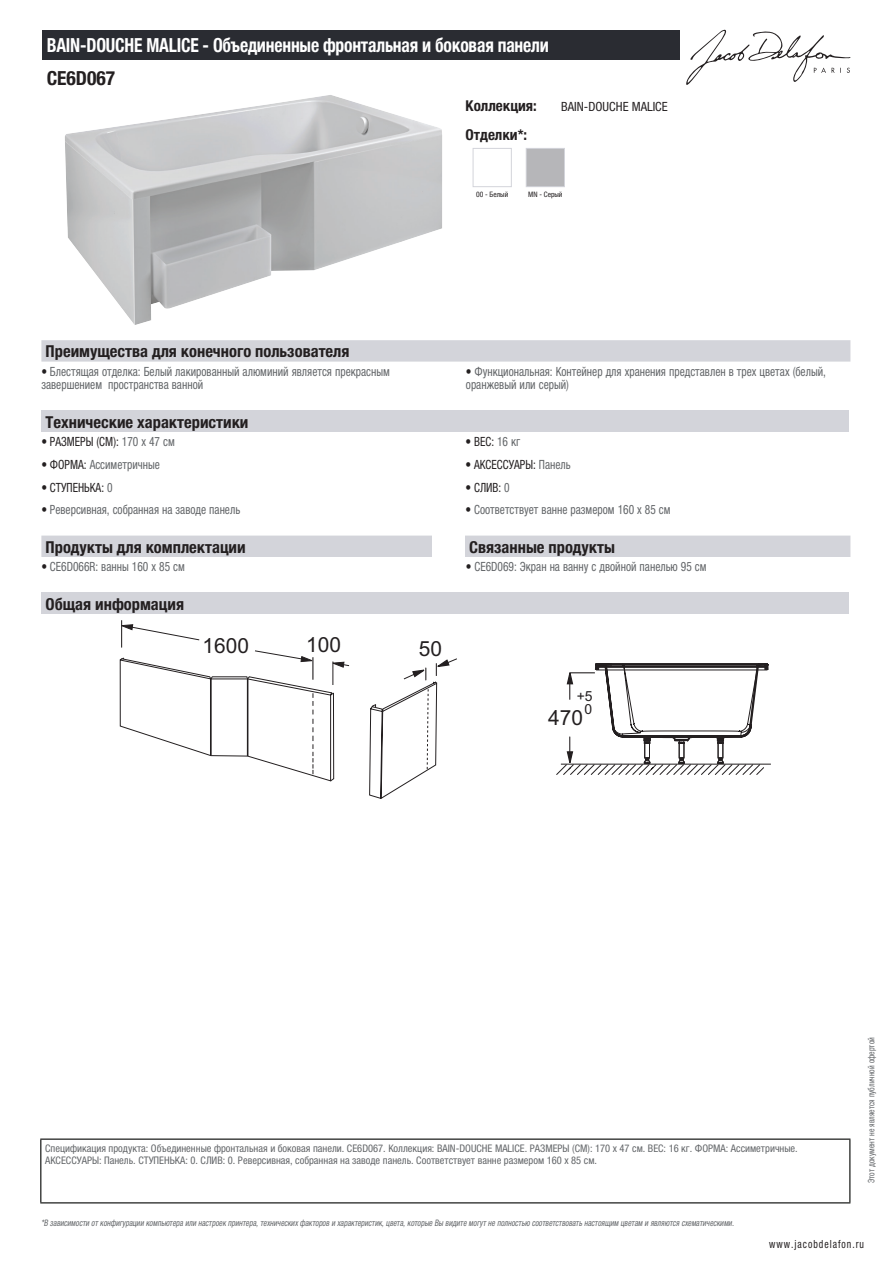
<style>
.page{position:relative;width:893px;height:1263px;background:#fff}
.page>*{position:absolute;margin:0;border:0;box-sizing:border-box;transform-origin:0 0}
.t1{font:20.85px "Arial";color:#231f20}
.t2{font:700 condensed 19.5px "Helvetica Neue LTCYR";letter-spacing:-.01em;color:#fff;scale:.9 1}
.t3{font:700 condensed 19.5px "Helvetica Neue LTCYR";color:#231f20}
.t4{font:700 condensed 16.5px "Helvetica Neue LTCYR";color:#231f20}
.t5{font:700 condensed 15px "Helvetica Neue LTCYR";color:#231f20}
.t6{font:13.95px/13.4px "Arial";color:#231f20;text-align:center}
.t7{font:condensed 12.75px/13.5px "Helvetica Neue LTCYR";color:#626568;scale:.9 1}
.t8{font:condensed 12.75px "Helvetica Neue LTCYR";color:#231f20;scale:.9 1}
.t9{font:condensed 12.75px "Helvetica Neue LTCYR";color:#231f20}
.t10{font:condensed 11.25px "Helvetica Neue LTCYR";letter-spacing:.1em;color:#231f20;scale:.87 1}
.t11{font:condensed 10.5px/12px "Helvetica Neue LTCYR";color:#626568}
.t12{font:italic condensed 9px "Helvetica Neue LTCYR";color:#626568;scale:.87 1}
.t13{font:condensed 9px "Helvetica Neue LTCYR";color:#626568;scale:.87 1}
.t14{font:condensed 7.5px "Helvetica Neue LTCYR";color:#231f20}
.s1{color:#231f20}
.s2{color:#626568}
</style>
<div class="page">
<svg style="left:686px;top:30px;width:164px;height:55px"></svg>
<img style="left:65px;top:95px;width:377px;height:230px">
<div style="left:473px;top:148px;width:39px;height:39px;border:1px solid #d3d4da"></div>
<div style="left:526px;top:148px;width:39px;height:39px;border:1px solid #d3d4da"></div>
<div style="left:41px;top:340px;width:809px;height:22px;background:#d3d4da"></div>
<div style="left:41px;top:411px;width:808px;height:21px;background:#d3d4da"></div>
<div style="left:41px;top:536px;width:809px;height:21px;background:#d3d4da"></div>
<div style="left:432px;top:536px;width:33px;height:21px;background:#fff"></div>
<div style="left:41px;top:592px;width:808px;height:22px;background:#d3d4da"></div>
<hr style="left:561px;top:764px;width:210px;height:1px;background:#231f20">
<svg style="left:556px;top:663px;width:214px;height:112px"></svg>
<svg style="left:119px;top:620px;width:231px;height:162px"></svg>
<svg style="left:369px;top:658px;width:88px;height:141px"></svg>
<div style="left:43px;top:30px;width:637px;height:30px;background:#2a2c32"></div>
<hr style="left:40px;top:1138px;width:810px;height:2px;background:#040503">
<hr style="left:40px;top:1140px;width:1px;height:62px;background:#040503">
<hr style="left:849px;top:1140px;width:1px;height:62px;background:#040503">
<hr style="left:40px;top:1202px;width:810px;height:1px;background:#040503">
<h2 class="t2" style="left:47px;top:34px;width:559px">BAIN-DOUCHE MALICE - Объединенные фронтальная и боковая панели</h2>
<h2 class="t3" style="left:47px;top:67px;width:70px">CE6D067</h2>
<p class="t5" style="left:466px;top:97px;width:73px">Коллекция:</p>
<p class="t9" style="left:561px;top:99px;width:108px">BAIN-DOUCHE MALICE</p>
<p class="t5" style="left:466px;top:126px;width:63px">Отделки*:</p>
<p class="t14" style="left:476px;top:190px;width:34px">00 - Белый</p>
<p class="t14" style="left:528px;top:190px;width:36px">MN - Серый</p>
<p class="t4" style="left:46px;top:342px;width:305px">Преимущества для конечного пользователя</p>
<p class="t7" style="left:41px;top:365px;width:389px"><span class="s1">•</span> Блестящая отделка: Белый лакированный алюминий является прекрасным завершением пространства ванной</p>
<p class="t7" style="left:466px;top:365px;width:402px"><span class="s1">•</span> Функциональная: Контейнер для хранения представлен в трех цветах (белый, оранжевый или серый)</p>
<p class="t4" style="left:46px;top:413px;width:204px">Технические характеристики</p>
<p class="t8" style="left:41px;top:434px;width:150px">• РАЗМЕРЫ (СМ): <span class="s2">170 x 47 см</span></p>
<p class="t8" style="left:466px;top:434px;width:62px">• ВЕС: <span class="s2">16 кг</span></p>
<p class="t7" style="left:41px;top:458px;width:133px"><span class="s1">• ФОРМА:</span> Ассиметричные</p>
<p class="t8" style="left:466px;top:457px;width:118px">• АКСЕССУАРЫ: <span class="s2">Панель</span></p>
<p class="t8" style="left:41px;top:480px;width:81px">• СТУПЕНЬКА: <span class="s2">0</span></p>
<p class="t8" style="left:466px;top:480px;width:51px">• СЛИВ: <span class="s2">0</span></p>
<p class="t7" style="left:41px;top:503px;width:222px"><span class="s1">•</span> Реверсивная, собранная на заводе панель</p>
<p class="t7" style="left:466px;top:503px;width:229px"><span class="s1">•</span> Соответствует ванне размером 160 x 85 см</p>
<p class="t4" style="left:46px;top:538px;width:202px">Продукты для комплектации</p>
<p class="t4" style="left:469px;top:538px;width:147px">Связанные продукты</p>
<p class="t7" style="left:41px;top:560px;width:161px"><span class="s1">•</span> CE6D066R: ванны 160 х 85 см</p>
<p class="t7" style="left:466px;top:560px;width:269px"><span class="s1">•</span> CE6D069: Экран на ванну с двойной панелью 95 см</p>
<p class="t4" style="left:46px;top:594px;width:140px">Общая информация</p>
<h1 class="t1" style="left:203px;top:632px;width:48px">1600</h1>
<h1 class="t1" style="left:306px;top:631px;width:36px">100</h1>
<h1 class="t1" style="left:419px;top:635px;width:25px">50</h1>
<p class="t6" style="left:577px;top:689px;width:17px">+5<br>0</p>
<h1 class="t1" style="left:548px;top:704px;width:36px">470</h1>
<p class="t11" style="left:45px;top:1142px;width:754px">Спецификация продукта: Объединенные фронтальная и боковая панели. CE6D067. Коллекция: BAIN-DOUCHE MALICE. РАЗМЕРЫ (СМ): 170 x 47 см. ВЕС: 16 кг. ФОРМА: Ассиметричные.<br>АКСЕССУАРЫ: Панель. СТУПЕНЬКА: 0. СЛИВ: 0. Реверсивная, собранная на заводе панель. Соответствует ванне размером 160 x 85 см.</p>
<p class="t12" style="left:41px;top:1218px;width:800px">*В зависимости отконфигурации компьютера или настроек принтера,техническихфакторов и характеристик,цвета,которые Вы видите могутне полностью соответствоватьнастоящим цветам и являются схематическими.</p>
<p class="t13" style="left:866px;top:1183px;width:169px;rotate:-90deg">Этот документ не является публичной офертой</p>
<p class="t10" style="left:769px;top:1237px;width:110px">www.jacobdelafon.ru</p>
</div>
